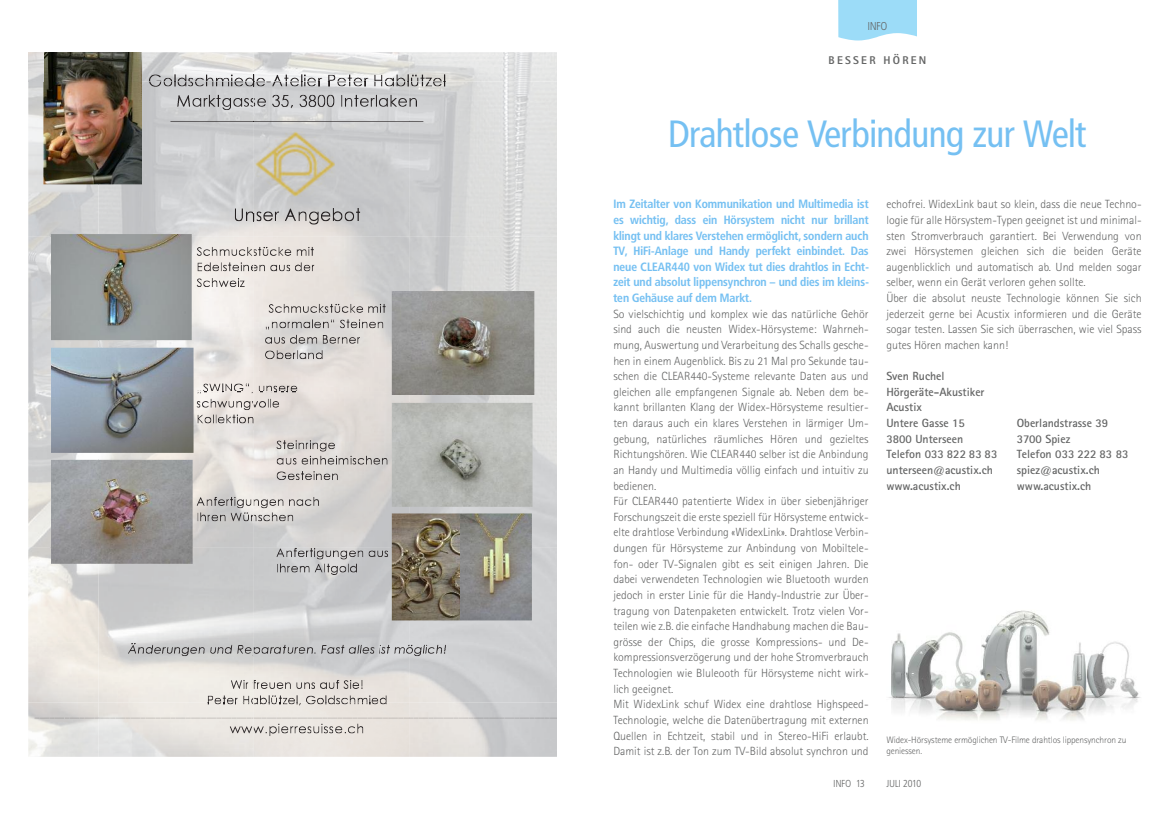
<style>
.page{position:relative;width:1170px;height:815px;background:#fff}
.page>*{position:absolute;margin:0;border:0;box-sizing:border-box;transform-origin:0 0}
.t1{font:37.5px "Frutiger Condensed BQ";color:#75c0f2}
.t2{font:300 11.88px/15.6px "Rotis Sans Serif";color:#646565}
.t3{font:700 11.88px/15.6px "Frutiger Condensed BQ";color:#75c0f2;text-align:justify}
.t4{font:700 11.88px/15.6px "Rotis Sans Serif";color:#646565}
.t5{font:800 11.25px "Rotis Sans Serif";letter-spacing:.2em;color:#646565}
.t6{font:300 11.25px "Frutiger Condensed BQ";color:#646565}
.t7{font:300 10px "Frutiger Condensed BQ";color:#646565}
.t8{font:300 9.38px/11.2px "Rotis Sans Serif";letter-spacing:-.01em;color:#646565}
</style>
<div class="page">
<svg style="left:191px;top:82px;width:218px;height:561px;background:#d7d5d4"></svg>
<img style="left:43px;top:52px;width:99px;height:30px">
<img style="left:99px;top:237px;width:92px;height:10px">
<img style="left:392px;top:291px;width:17px;height:104px">
<img style="left:99px;top:392px;width:94px;height:7px">
<img style="left:392px;top:403px;width:17px;height:40px">
<img style="left:392px;top:547px;width:17px;height:73px">
<img style="left:142px;top:52px;width:414px;height:30px">
<img style="left:347px;top:74px;width:15px;height:1px">
<img style="left:28px;top:82px;width:226px;height:155px">
<img style="left:216px;top:95px;width:15px;height:4px">
<img style="left:216px;top:99px;width:15px;height:11px">
<svg style="left:177px;top:95px;width:39px;height:12px"></svg>
<img style="left:170px;top:121px;width:84px;height:1px">
<svg style="left:328px;top:75px;width:40px;height:11px"></svg>
<svg style="left:149px;top:74px;width:173px;height:13px"></svg>
<svg style="left:233px;top:98px;width:21px;height:9px"></svg>
<svg style="left:235px;top:208px;width:19px;height:13px"></svg>
<img style="left:254px;top:95px;width:155px;height:142px">
<svg style="left:374px;top:74px;width:71px;height:12px"></svg>
<svg style="left:370px;top:95px;width:39px;height:12px"></svg>
<svg style="left:383px;top:121px;width:26px;height:1px"></svg>
<img style="left:409px;top:82px;width:147px;height:675px">
<img style="left:28px;top:237px;width:71px;height:520px">
<img style="left:99px;top:247px;width:155px;height:145px">
<svg style="left:196px;top:247px;width:118px;height:9px"></svg>
<svg style="left:197px;top:262px;width:117px;height:9px"></svg>
<svg style="left:268px;top:304px;width:118px;height:9px"></svg>
<svg style="left:265px;top:319px;width:118px;height:4px"></svg>
<img style="left:254px;top:323px;width:138px;height:69px">
<img style="left:254px;top:426px;width:50px;height:4px">
<img style="left:99px;top:399px;width:155px;height:358px">
<svg style="left:196px;top:383px;width:101px;height:40px;background:#d3cdc9"></svg>
<svg style="left:196px;top:497px;width:58px;height:24px"></svg>
<svg style="left:276px;top:440px;width:111px;height:3px"></svg>
<img style="left:254px;top:443px;width:155px;height:104px">
<svg style="left:231px;top:680px;width:23px;height:9px"></svg>
<svg style="left:276px;top:548px;width:112px;height:27px;background:#b6b6b7"></svg>
<img style="left:254px;top:656px;width:155px;height:101px">
<svg style="left:128px;top:643px;width:318px;height:13px;background:#b2b2b3"></svg>
<img style="left:34px;top:718px;width:31px;height:1px">
<img style="left:65px;top:718px;width:491px;height:1px">
<svg style="left:208px;top:695px;width:178px;height:11px;background:#c7c2be"></svg>
<svg style="left:229px;top:723px;width:134px;height:13px;background:#cecac6"></svg>
<svg style="left:838px;top:0;width:78px;height:41px;background:#a6dff8"></svg>
<img style="left:889px;top:610px;width:252px;height:110px">
<p class="t6" style="left:867px;top:20px;width:21px">INFO</p>
<p class="t5" style="left:828px;top:57px;width:99px">BESSER HÖREN</p>
<h1 class="t1" style="left:668px;top:112px;width:419px">Drahtlose Verbindung zur Welt</h1>
<p class="t3" style="left:613px;top:196px;width:257px">Im Zeitalter von Kommunikation und Multimedia ist es wichtig, dass ein Hörsystem nicht nur brillant klingt und klares Verstehen ermöglicht, sondern auch TV, HiFi-Anlage und Handy perfekt einbindet. Das neue CLEAR440 von Widex tut dies drahtlos in Echt&shy;zeit und absolut lippensynchron – und dies im kleins&shy;ten Gehäuse auf dem Markt.</p>
<p class="t2" style="left:613px;top:307px;width:257px">So vielschichtig und komplex wie das natürliche Gehör sind auch die neusten Widex-Hörsysteme: Wahrneh&shy;mung, Auswertung und Verarbeitung des Schalls gesche&shy;hen in einem Augenblick. Bis zu 21 Mal pro Sekunde tau&shy;schen die CLEAR440-Systeme relevante Daten aus und gleichen alle empfangenen Signale ab. Neben dem be&shy;kannt brillanten Klang der Widex-Hörsysteme resultier&shy;ten daraus auch ein klares Verstehen in lärmiger Um&shy;gebung, natürliches räumliches Hören und gezieltes Richtungshören. Wie CLEAR440 selber ist die Anbindung an Handy und Multimedia völlig einfach und intuitiv zu bedienen.<br>Für CLEAR440 patentierte Widex in über siebenjähriger Forschungszeit die erste speziell für Hörsysteme entwick&shy;elte drahtlose Verbindung «WidexLink». Drahtlose Verbin&shy;dungen für Hörsysteme zur Anbindung von Mobiltele&shy;fon- oder TV-Signalen gibt es seit einigen Jahren. Die dabei verwendeten Technologien wie Bluetooth wurden jedoch in erster Linie für die Handy-Industrie zur Über&shy;tragung von Datenpaketen entwickelt. Trotz vielen Vor&shy;teilen wie z.B. die einfache Handhabung machen die Bau&shy;grösse der Chips, die grosse Kompressions- und De&shy;kompressionsverzögerung und der hohe Stromverbrauch Technologien wie Bluleooth für Hörsysteme nicht wirk&shy;lich geeignet.<br>Mit WidexLink schuf Widex eine drahtlose Highspeed-Technologie, welche die Datenübertragung mit externen Quellen in Echtzeit, stabil und in Stereo-HiFi erlaubt.<br>Damit ist z.B. der Ton zum TV-Bild absolut synchron und</p>
<p class="t2" style="left:886px;top:198px;width:257px">echofrei. WidexLink baut so klein, dass die neue Techno&shy;logie für alle Hörsystem-Typen geeignet ist und minimal&shy;sten Stromverbrauch garantiert. Bei Verwendung von zwei Hörsystemen gleichen sich die beiden Geräte augenblicklich und automatisch ab. Und melden sogar selber, wenn ein Gerät verloren gehen sollte.<br>Über die absolut neuste Technologie können Sie sich jederzeit gerne bei Acustix informieren und die Geräte sogar testen. Lassen Sie sich überraschen, wie viel Spass gutes Hören machen kann!</p>
<p class="t4" style="left:886px;top:370px;width:100px">Sven Ruchel<br>Hörgeräte-Akustiker<br>Acustix<br>Untere Gasse 15</p>
<p class="t4" style="left:1016px;top:416px;width:93px">Oberlandstrasse 39</p>
<p class="t4" style="left:886px;top:432px;width:78px">3800 Unterseen</p>
<p class="t4" style="left:1016px;top:432px;width:55px">3700 Spiez</p>
<p class="t4" style="left:886px;top:448px;width:112px">Telefon 033 822 83 83</p>
<p class="t4" style="left:1016px;top:448px;width:113px">Telefon 033 222 83 83</p>
<p class="t4" style="left:886px;top:463px;width:108px">unterseen@acustix.ch</p>
<p class="t4" style="left:1016px;top:463px;width:85px">spiez@acustix.ch</p>
<p class="t4" style="left:886px;top:479px;width:76px">www.acustix.ch</p>
<p class="t4" style="left:1016px;top:479px;width:76px">www.acustix.ch</p>
<p class="t8" style="left:886px;top:735px;width:241px">Widex-Hörsysteme ermöglichen TV-Filme drahtlos lippensynchron zu geniessen.</p>
<p class="t7" style="left:833px;top:778px;width:33px">INFO 13</p>
<p class="t7" style="left:886px;top:778px;width:36px">JULI 2010</p>
</div>
